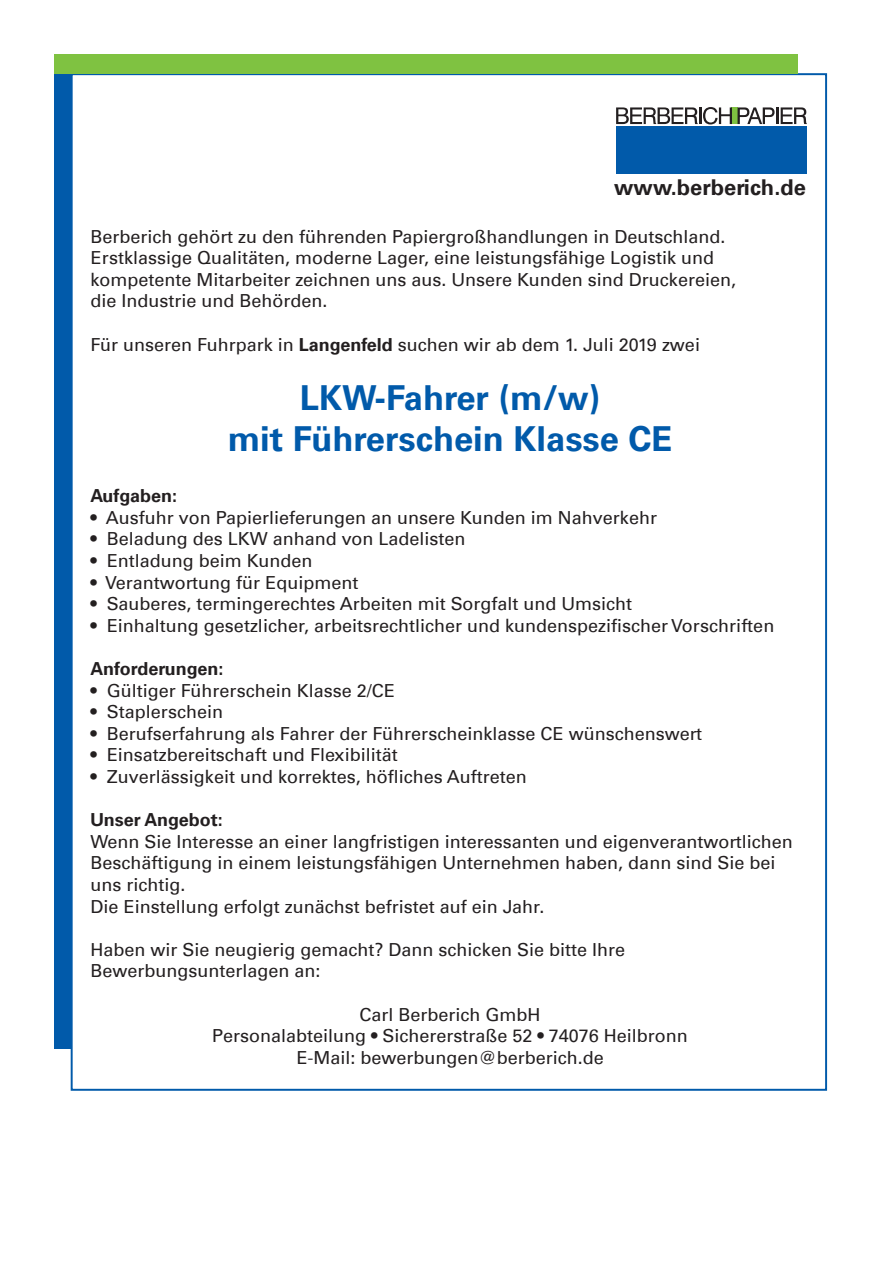
<style>
.page{position:relative;width:893px;height:1263px;background:#fff}
.page>*{position:absolute;margin:0;border:0;box-sizing:border-box;transform-origin:0 0}
.t1{font:700 34.5px/41.4px "Univers Com 65";color:#015aaa;text-align:center}
.t2{font:700 21.9px "Univers Com 65";color:#231f20}
.t3{font:18px/21.6px "Univers Com 55 Roman";color:#231f20}
.t4{font:700 18px "Univers Com 65";color:#231f20}
.s1{font-family:"Univers Com 65";font-weight:700}
</style>
<div class="page">
<div style="left:54px;top:73px;width:17px;height:975px;background:#015aaa"></div>
<div style="left:54px;top:54px;width:743px;height:19px;background:#7fc241"></div>
<div style="left:732px;top:107px;width:6px;height:17px;background:#7fc241"></div>
<svg style="left:616px;top:107px;width:116px;height:17px"></svg>
<svg style="left:738px;top:107px;width:69px;height:17px"></svg>
<div style="left:616px;top:126px;width:191px;height:48px;background:#015aaa"></div>
<p class="t2" style="left:614px;top:174px;width:193px">www.berberich.de</p>
<p class="t3" style="left:91px;top:225px;width:647px">Berberich gehört zu den führenden Papiergroßhandlungen in Deutschland.<br>Erstklassige Qualitäten, moderne Lager, eine leistungsfähige Logistik und kompetente Mitarbeiter zeichnen uns aus. Unsere Kunden sind Druckereien, die Industrie und Behörden.</p>
<p class="t3" style="left:91px;top:333px;width:611px">Für unseren Fuhrpark in <span class="s1">Langenfeld</span> suchen wir ab dem 1. Juli 2019 zwei</p>
<h1 class="t1" style="left:228px;top:377px;width:446px">LKW-Fahrer (m/w)<br>mit Führerschein Klasse CE</h1>
<p class="t4" style="left:91px;top:485px;width:88px">Aufgaben:</p>
<p class="t3" style="left:91px;top:506px;width:568px">• Ausfuhr von Papierlieferungen an unsere Kunden im Nahverkehr</p>
<p class="t3" style="left:91px;top:528px;width:377px">• Beladung des LKW anhand von Ladelisten</p>
<p class="t3" style="left:91px;top:550px;width:224px">• Entladung beim Kunden</p>
<p class="t3" style="left:91px;top:571px;width:269px">• Verantwortung für Equipment</p>
<p class="t3" style="left:91px;top:593px;width:543px">• Sauberes, termingerechtes Arbeiten mit Sorgfalt und Umsicht</p>
<p class="t3" style="left:91px;top:614px;width:685px">• Einhaltung gesetzlicher, arbeitsrechtlicher und kundenspezifischer Vorschriften</p>
<p class="t4" style="left:91px;top:658px;width:134px">Anforderungen:</p>
<p class="t3" style="left:91px;top:679px;width:306px">• Gültiger Führerschein Klasse 2/CE</p>
<p class="t3" style="left:91px;top:701px;width:134px">• Staplerschein</p>
<p class="t3" style="left:91px;top:722px;width:613px">• Berufserfahrung als Fahrer der Führerscheinklasse CE wünschenswert</p>
<p class="t3" style="left:91px;top:744px;width:309px">• Einsatzbereitschaft und Flexibilität</p>
<p class="t3" style="left:91px;top:766px;width:438px">• Zuverlässigkeit und korrektes, höfliches Auftreten</p>
<p class="t4" style="left:91px;top:809px;width:134px">Unser Angebot:</p>
<p class="t3" style="left:91px;top:830px;width:704px">Wenn Sie Interesse an einer langfristigen interessanten und eigenverantwortlichen Beschäftigung in einem leistungsfähigen Unternehmen haben, dann sind Sie bei uns richtig.<br>Die Einstellung erfolgt zunächst befristet auf ein Jahr.</p>
<p class="t3" style="left:91px;top:938px;width:536px">Haben wir Sie neugierig gemacht? Dann schicken Sie bitte Ihre<br>Bewerbungsunterlagen an:</p>
<p class="t3" style="left:212px;top:1003px;width:477px;text-align:center">Carl Berberich GmbH<br>Personalabteilung • Sichererstraße 52 • 74076 Heilbronn<br>E-Mail: bewerbungen@berberich.de</p>
</div>
